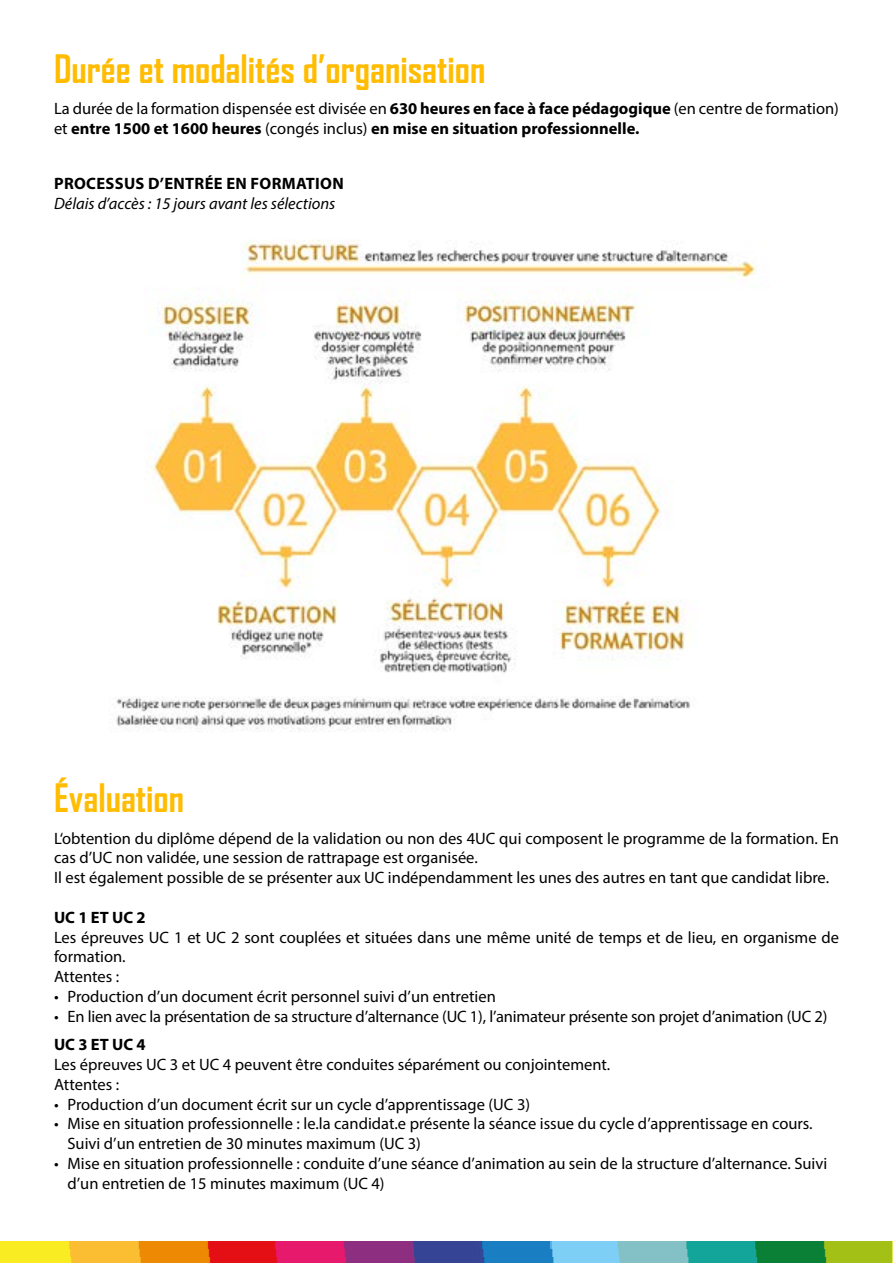
<style>
.page{position:relative;width:893px;height:1263px;background:#fff}
.page>*{position:absolute;margin:0;border:0;box-sizing:border-box;transform-origin:0 0}
.t1{font:700 37.5px "Agency FB";color:#ffbc00}
.t2{font:16.5px/19.8px "Myriad Pro";color:#000}
.t3{font:700 16.5px/19.8px "Myriad Pro";color:#000}
.t4{font:italic 16.5px "Myriad Pro";color:#000}
.t5{font:700 16.5px "Myriad Pro";letter-spacing:.02em;color:#000}
.s1{font-weight:400}
</style>
<div class="page">
<img style="left:0;top:1242px;width:892px;height:21px">
<svg style="left:892px;top:1242px;width:1px;height:21px"></svg>
<img style="left:116px;top:240px;width:641px;height:492px">
<h1 class="t1" style="left:54px;top:45px;width:433px">Durée et modalités d’organisation</h1>
<p class="t3" style="left:54px;top:98px;width:786px"><span class="s1">La durée de la formation dispensée est divisée en</span> 630 heures en face à face pédagogique <span class="s1">(en centre de formation) et</span> entre 1500 et 1600 heures <span class="s1">(congés inclus)</span> en mise en situation professionnelle.</p>
<p class="t5" style="left:54px;top:173px;width:291px">PROCESSUS D’ENTRÉE EN FORMATION</p>
<p class="t4" style="left:54px;top:193px;width:283px">Délais d’accès : 15 jours avant les sélections</p>
<h1 class="t1" style="left:54px;top:774px;width:132px">Évaluation</h1>
<p class="t2" style="left:54px;top:828px;width:786px">L‘obtention du diplôme dépend de la validation ou non des 4UC qui composent le programme de la formation. En cas d’UC non validée, une session de rattrapage est organisée.<br>Il est également possible de se présenter aux UC indépendamment les unes des autres en tant que candidat libre.</p>
<p class="t3" style="left:54px;top:907px;width:93px">UC 1 ET UC 2</p>
<p class="t2" style="left:54px;top:927px;width:787px">Les épreuves UC 1 et UC 2 sont couplées et situées dans une même unité de temps et de lieu, en organisme de formation.<br>Attentes :</p>
<p class="t2" style="left:54px;top:986px;width:443px">• Production d’un document écrit personnel suivi d’un entretien</p>
<p class="t2" style="left:54px;top:1006px;width:775px">• En lien avec la présentation de sa structure d’alternance (UC 1), l’animateur présente son projet d’animation (UC 2)</p>
<p class="t3" style="left:54px;top:1034px;width:93px">UC 3 ET UC 4</p>
<p class="t2" style="left:54px;top:1054px;width:558px">Les épreuves UC 3 et UC 4 peuvent être conduites séparément ou conjointement.<br>Attentes :</p>
<p class="t2" style="left:54px;top:1094px;width:478px">• Production d’un document écrit sur un cycle d’apprentissage (UC 3)</p>
<p class="t2" style="left:67px;top:1113px;width:747px;text-indent:-13px">• Mise en situation professionnelle : le.la candidat.e présente la séance issue du cycle d’apprentissage en cours.<br>Suivi d’un entretien de 30 minutes maximum (UC 3)</p>
<p class="t2" style="left:67px;top:1153px;width:761px;text-indent:-13px">• Mise en situation professionnelle : conduite d’une séance d’animation au sein de la structure d’alternance. Suivi d’un entretien de 15 minutes maximum (UC 4)</p>
</div>
